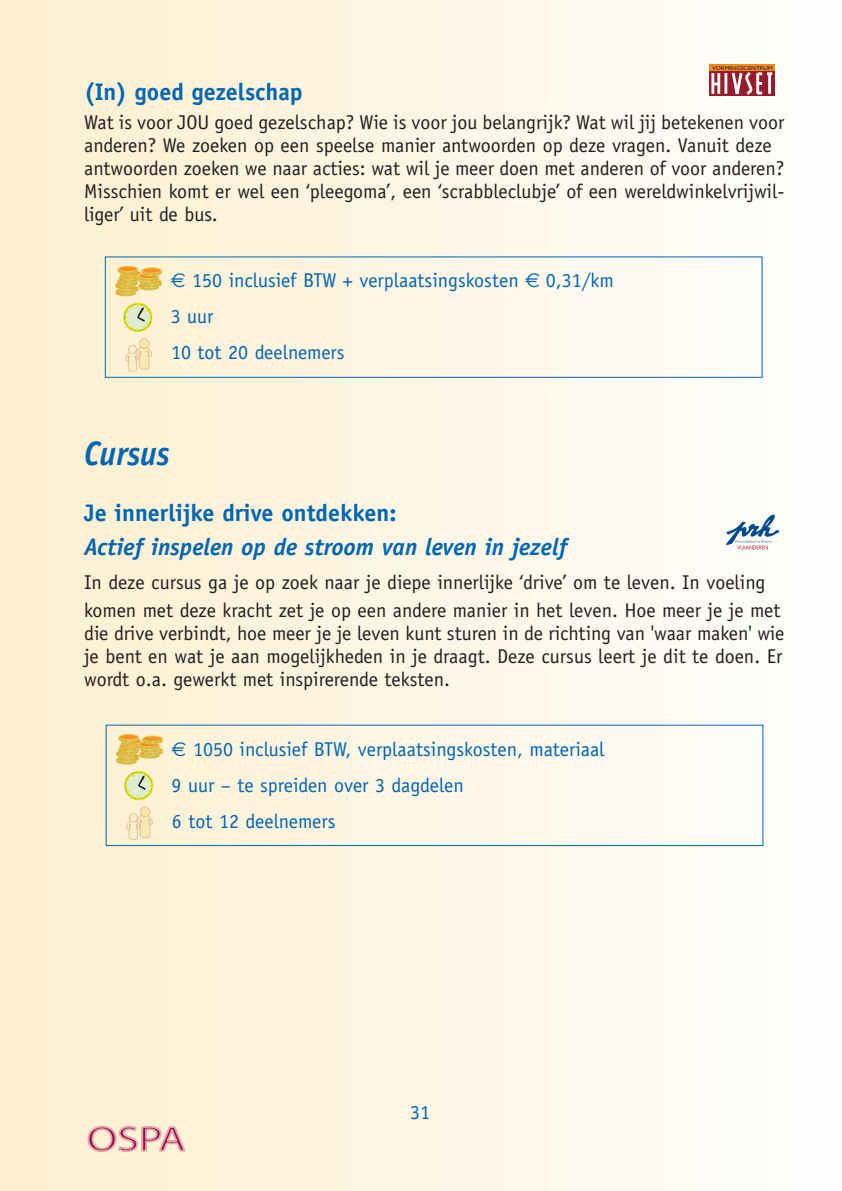
<style>
.page{position:relative;width:842px;height:1191px;background:#fff}
.page>*{position:absolute;margin:0;border:0;box-sizing:border-box;transform-origin:0 0}
.t1{font:35.2px "Myriad Pro";color:#a30146;scale:1.25 1}
.t2{font:italic 700 34px "Officina Sans";color:#0166b3;scale:.95 1}
.t3{font:700 24px "Officina Sans";color:#0166b3}
.t4{font:italic 700 24px "Officina Sans";color:#0166b3}
.t5{font:20px/23px "Officina Sans";color:#231f20}
.t6{font:20px/36px "Officina Sans";color:#0166b3}
.t7{font:5.4px "Gill Sans Std";color:#231f20;scale:1.15 1}
.s1{font-family:"Euro Sans"}
</style>
<div class="page">
<div style="left:0;top:1px;width:16px;height:1190px;background:#fdeed0"></div>
<div style="left:12px;top:1px;width:21px;height:1190px;background:#fdeed0"></div>
<div style="left:29px;top:1px;width:20px;height:1190px;background:#feefd1"></div>
<div style="left:46px;top:1px;width:20px;height:1190px;background:#fef0d2"></div>
<div style="left:62px;top:1px;width:21px;height:1190px;background:#fef0d2"></div>
<div style="left:79px;top:1px;width:21px;height:1190px;background:#fef0d3"></div>
<div style="left:96px;top:1px;width:21px;height:1190px;background:#fef1d4"></div>
<div style="left:113px;top:1px;width:20px;height:1190px;background:#fef1d5"></div>
<div style="left:130px;top:1px;width:20px;height:1190px;background:#fef1d5"></div>
<div style="left:146px;top:1px;width:21px;height:1190px;background:#fef1d6"></div>
<div style="left:163px;top:1px;width:21px;height:1190px;background:#fef2d7"></div>
<div style="left:180px;top:1px;width:21px;height:1190px;background:#fef2d8"></div>
<div style="left:197px;top:1px;width:21px;height:1190px;background:#fef2d9"></div>
<div style="left:214px;top:1px;width:20px;height:1190px;background:#fef3da"></div>
<div style="left:231px;top:1px;width:20px;height:1190px;background:#fef3db"></div>
<div style="left:247px;top:1px;width:21px;height:1190px;background:#fef3dc"></div>
<div style="left:264px;top:1px;width:21px;height:1190px;background:#fef3dd"></div>
<div style="left:281px;top:1px;width:21px;height:1190px;background:#fef4de"></div>
<div style="left:298px;top:1px;width:20px;height:1190px;background:#fef4df"></div>
<div style="left:315px;top:1px;width:20px;height:1190px;background:#fef4e0"></div>
<div style="left:331px;top:1px;width:21px;height:1190px;background:#fef5e1"></div>
<div style="left:348px;top:1px;width:21px;height:1190px;background:#fef5e2"></div>
<div style="left:365px;top:1px;width:21px;height:1190px;background:#fef5e2"></div>
<div style="left:382px;top:1px;width:20px;height:1190px;background:#fef6e4"></div>
<div style="left:399px;top:1px;width:20px;height:1190px;background:#fef6e5"></div>
<div style="left:415px;top:1px;width:21px;height:1190px;background:#fef6e5"></div>
<div style="left:432px;top:1px;width:21px;height:1190px;background:#fef6e6"></div>
<div style="left:449px;top:1px;width:21px;height:1190px;background:#fef7e8"></div>
<div style="left:466px;top:1px;width:21px;height:1190px;background:#fef7e8"></div>
<div style="left:483px;top:1px;width:20px;height:1190px;background:#fef7e9"></div>
<div style="left:500px;top:1px;width:20px;height:1190px;background:#fef8ea"></div>
<div style="left:516px;top:1px;width:21px;height:1190px;background:#fef8eb"></div>
<div style="left:533px;top:1px;width:21px;height:1190px;background:#fef8ec"></div>
<div style="left:550px;top:1px;width:21px;height:1190px;background:#fef9ed"></div>
<div style="left:567px;top:1px;width:20px;height:1190px;background:#fef9ee"></div>
<div style="left:584px;top:1px;width:20px;height:1190px;background:#fef9ef"></div>
<div style="left:600px;top:1px;width:21px;height:1190px;background:#fefaf0"></div>
<div style="left:617px;top:1px;width:21px;height:1190px;background:#fefaf1"></div>
<div style="left:634px;top:1px;width:21px;height:1190px;background:#fefaf2"></div>
<div style="left:651px;top:1px;width:20px;height:1190px;background:#fefaf3"></div>
<div style="left:668px;top:1px;width:20px;height:1190px;background:#fefbf4"></div>
<div style="left:684px;top:1px;width:21px;height:1190px;background:#fefbf5"></div>
<div style="left:701px;top:1px;width:21px;height:1190px;background:#fefbf6"></div>
<div style="left:718px;top:1px;width:21px;height:1190px;background:#fefcf7"></div>
<div style="left:735px;top:1px;width:21px;height:1190px;background:#fefcf8"></div>
<div style="left:752px;top:1px;width:20px;height:1190px;background:#fefcf9"></div>
<div style="left:769px;top:1px;width:20px;height:1190px;background:#fefdfa"></div>
<div style="left:785px;top:1px;width:21px;height:1190px;background:#fefdfb"></div>
<svg style="left:726px;top:514px;width:53px;height:35px"></svg>
<div style="left:710px;top:65px;width:65px;height:7px;background:#f28821"></div>
<svg style="left:710px;top:72px;width:65px;height:24px"></svg>
<hr style="left:711px;top:73px;width:3px;height:21px;background:#fff">
<hr style="left:717px;top:73px;width:3px;height:21px;background:#fff">
<hr style="left:724px;top:73px;width:3px;height:21px;background:#fff">
<svg style="left:730px;top:71px;width:42px;height:25px"></svg>
<hr style="left:768px;top:73px;width:3px;height:21px;background:#fff">
<div style="left:105px;top:256px;width:657px;height:122px;border:1px solid #0166b3"></div>
<div style="left:118px;top:266px;width:20px;height:6px;border:1px solid #ead262;border-radius:50%"></div>
<svg style="left:115px;top:267px;width:47px;height:29px"></svg>
<div style="left:123px;top:303px;width:29px;height:29px;border:1px solid #f5e209;border-radius:50%"></div>
<svg style="left:125px;top:304px;width:26px;height:26px"></svg>
<div style="left:140px;top:339px;width:9px;height:9px;background:#f5e7a6;border-radius:50%"></div>
<div style="left:139px;top:338px;width:10px;height:11px;border:1px solid #e7c09e;border-radius:50%"></div>
<svg style="left:126px;top:346px;width:26px;height:26px"></svg>
<div style="left:128px;top:345px;width:8px;height:8px;background:#f6f1cb;border-radius:50%"></div>
<div style="left:128px;top:345px;width:9px;height:9px;border:1px solid #e7c09e;border-radius:50%"></div>
<div style="left:106px;top:724px;width:657px;height:122px;border:1px solid #0166b3"></div>
<div style="left:119px;top:734px;width:20px;height:6px;border:1px solid #ead262;border-radius:50%"></div>
<svg style="left:116px;top:735px;width:47px;height:30px"></svg>
<div style="left:124px;top:771px;width:29px;height:29px;border:1px solid #f5e209;border-radius:50%"></div>
<div style="left:125px;top:772px;width:27px;height:27px;border:1px solid #f5e209;border-radius:50%"></div>
<svg style="left:126px;top:773px;width:25px;height:25px"></svg>
<div style="left:140px;top:807px;width:10px;height:9px;background:#f5e7a6;border-radius:50%"></div>
<div style="left:140px;top:806px;width:10px;height:11px;border:1px solid #e7c09e;border-radius:50%"></div>
<svg style="left:126px;top:814px;width:27px;height:26px"></svg>
<div style="left:129px;top:813px;width:8px;height:8px;background:#f6f1cb;border-radius:50%"></div>
<div style="left:129px;top:813px;width:9px;height:9px;border:1px solid #e7c09e;border-radius:50%"></div>
<p class="t7" style="left:712px;top:65px;width:54px">VORMINGSCENTRUM</p>
<p class="t3" style="left:84px;top:83px;width:220px">(In) goed gezelschap</p>
<p class="t5" style="left:84px;top:112px;width:702px">Wat is voor JOU goed gezelschap? Wie is voor jou belangrijk? Wat wil jij betekenen voor anderen? We zoeken op een speelse manier antwoorden op deze vragen. Vanuit deze antwoorden zoeken we naar acties: wat wil je meer doen met anderen of voor anderen?<br>Misschien komt er wel een ‘pleegoma’, een ‘scrabbleclubje’ of een wereldwinkelvrijwil&shy;liger’ uit de bus.</p>
<p class="t6" style="left:171px;top:264px;width:445px"><span class="s1">€</span> 150 inclusief BTW + verplaatsingskosten <span class="s1">€</span> 0,31/km<br>3 uur<br>10 tot 20 deelnemers</p>
<h2 class="t2" style="left:84px;top:440px;width:92px">Cursus</h2>
<p class="t3" style="left:84px;top:504px;width:314px">Je innerlijke drive ontdekken:</p>
<p class="t4" style="left:84px;top:537px;width:485px">Actief inspelen op de stroom van leven in jezelf</p>
<p class="t5" style="left:84px;top:569px;width:698px;line-height:28.6px">In deze cursus ga je op zoek naar je diepe innerlijke ‘drive’ om te leven. In voeling komen met deze kracht zet je op een andere manier in het leven. Hoe meer je je met</p>
<p class="t5" style="left:84px;top:623px;width:702px;text-align:justify">die drive verbindt, hoe meer je je leven kunt sturen in de richting van 'waar maken' wie je bent en wat je aan mogelijkheden in je draagt. Deze cursus leert je dit te doen. Er wordt o.a. gewerkt met inspirerende teksten.</p>
<p class="t6" style="left:172px;top:732px;width:434px"><span class="s1">€</span> 1050 inclusief BTW, verplaatsingskosten, materiaal<br>9 uur – te spreiden over 3 dagdelen<br>6 tot 12 deelnemers</p>
<h1 class="t1" style="left:87px;top:1118px;width:80px">OSPA</h1>
<p class="t6" style="left:410px;top:1095px;width:21px">31</p>
</div>
